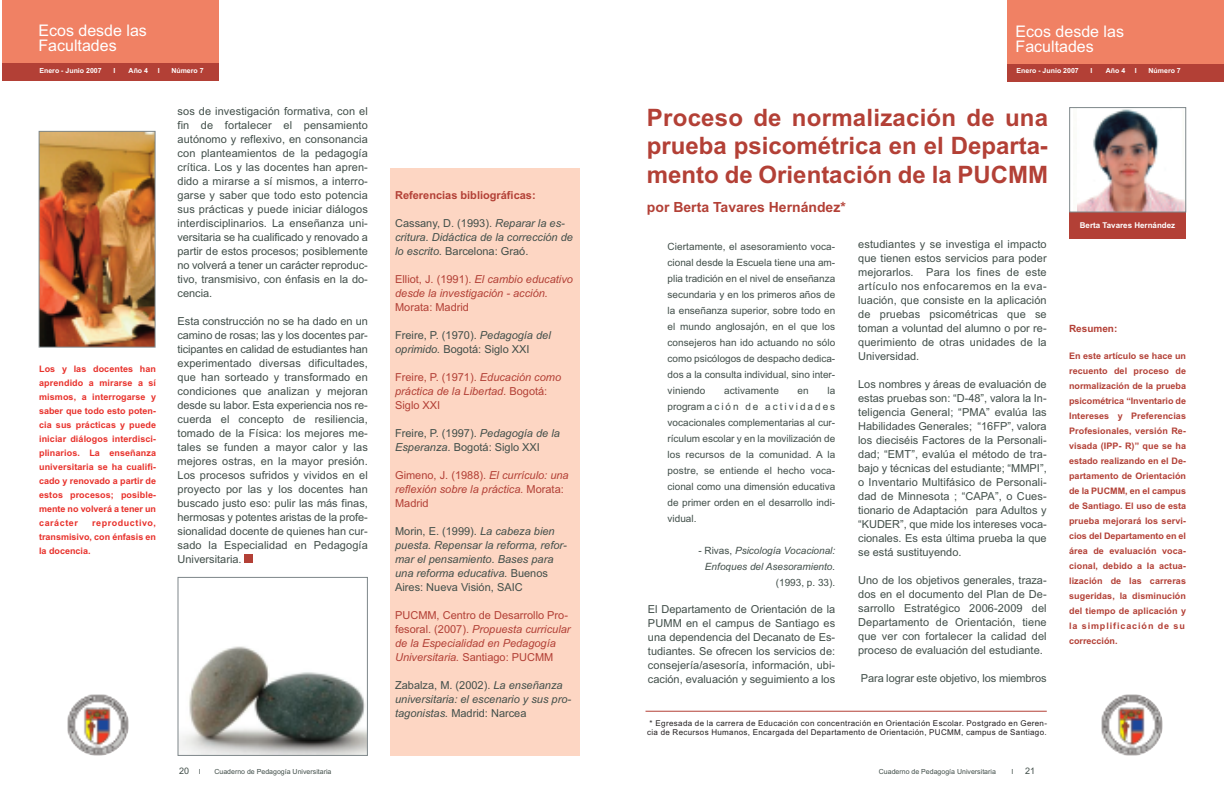
<style>
.page{position:relative;width:1224px;height:792px;background:#fff}
.page>*{position:absolute;margin:0;border:0;box-sizing:border-box;transform-origin:0 0}
.t1{font:700 24px/28.8px "Arial";color:#b34036;text-align:justify}
.t2{font:16px/14.8px "Arial";color:#fff}
.t3{font:700 14px "Arial";color:#b34036}
.t4{font:11px/14px "Arial";color:#424f4a;text-align:justify}
.t5{font:italic 11px/14px "Arial";color:#b34036}
.t6{font:italic 11px/14px "Arial";color:#424f4a}
.t7{font:700 11px "Arial";color:#b34036}
.t8{font:11px "Arial";color:#b34036}
.t9{font:10px/16px "Arial";color:#424f4a;text-align:justify}
.t10{font:italic 10px/16px "Arial";color:#424f4a;text-align:right}
.t11{font:700 10px "Arial";color:#b34036}
.t12{font:700 9px/15px "Arial";letter-spacing:.01em;color:#b34036}
.t13{font:700 9px/14px "Arial";color:#e8312b;text-align:justify}
.t14{font:9px "Arial";color:#424f4a}
.t15{font:8px/9px "Arial";letter-spacing:.045em;color:#231f20}
.t16{font:700 8px "Arial";color:#fff}
.t17{font:7px "Arial";color:#424f4a}
.t18{font:700 7px "Arial";color:#fff}
.s1{font-size:7px}
.s2{font-style:normal}
.s3{font-style:italic}
</style>
<div class="page">
<img style="left:41px;top:133px;width:113px;height:213px">
<div style="left:39px;top:131px;width:117px;height:217px;border:1px solid #7e878a"></div>
<div style="left:390px;top:168px;width:190px;height:588px;background:#fdd6c3"></div>
<img style="left:180px;top:646px;width:186px;height:108px">
<div style="left:178px;top:577px;width:190px;height:179px;border:1px solid #7e878a"></div>
<div style="left:244px;top:554px;width:9px;height:9px;background:#b34036"></div>
<img style="left:67px;top:694px;width:62px;height:62px">
<div style="left:2px;top:0;width:216px;height:64px;background:#f08164"></div>
<div style="left:2px;top:63px;width:216px;height:18px;background:#b34036"></div>
<hr style="left:646px;top:711px;width:401px;height:1px;background:#b34036">
<div style="left:1069px;top:212px;width:117px;height:27px;background:#b34036"></div>
<img style="left:1078px;top:109px;width:106px;height:102px">
<div style="left:1069px;top:107px;width:117px;height:106px;border:1px solid #7e878a"></div>
<img style="left:1101px;top:694px;width:62px;height:62px">
<div style="left:1007px;top:0;width:216px;height:65px;background:#f08164"></div>
<div style="left:1007px;top:64px;width:216px;height:18px;background:#b34036"></div>
<h2 class="t2" style="left:38px;top:24px;width:110px">Ecos desde las<br>Facultades</h2>
<p class="t18" style="left:39px;top:66px;width:64px">Enero - Junio 2007</p>
<p class="t18" style="left:113px;top:66px;width:3px">I</p>
<p class="t18" style="left:129px;top:66px;width:21px">Año 4</p>
<p class="t18" style="left:158px;top:66px;width:3px">I</p>
<p class="t18" style="left:171px;top:66px;width:34px">Número 7</p>
<p class="t13" style="left:39px;top:362px;width:119px">Los y las docentes han aprendido a mirarse a sí mismos, a interrogarse y saber que todo esto poten&shy;cia sus prácticas y puede iniciar diálogos interdisci&shy;plinarios. La enseñanza universitaria se ha cualifi&shy;cado y renovado a partir de estos procesos; posible&shy;mente no volverá a tener un carácter</p>
<p class="t13" style="left:39px;top:516px;width:119px;text-indent:53px">reproductivo, transmisivo, con énfasis en la docencia.</p>
<p class="t4" style="left:178px;top:104px;width:192px">sos de investigación formativa, con el fin de fortalecer el pensamiento autónomo y reflexivo, en consonancia con planteamientos de la pedagogía crítica. Los y las docentes han apren&shy;dido a mirarse a sí mismos, a interro&shy;garse y saber que todo esto potencia sus prácticas y puede iniciar diálogos interdisciplinarios. La enseñanza uni&shy;versitaria se ha cualificado y renovado a partir de estos procesos; posiblemente no volverá a tener un carácter reproduc&shy;tivo, transmisivo, con énfasis en la do&shy;cencia.</p>
<p class="t4" style="left:178px;top:314px;width:192px">Esta construcción no se ha dado en un camino de rosas; las y los docentes par&shy;ticipantes en calidad de estudiantes han experimentado diversas dificultades, que han sorteado y transformado en condiciones que analizan y mejoran desde su labor. Esta experiencia nos re&shy;cuerda el concepto de resiliencia, tomado de la Física: los mejores me&shy;tales se funden a mayor calor y las mejores ostras, en la mayor presión.<br>Los procesos sufridos y vividos en el proyecto por las y los docentes han buscado justo eso: pulir las más finas, hermosas y potentes aristas de la profe&shy;sionalidad docente de quienes han cur&shy;sado la Especialidad en Pedagogía Universitaria.</p>
<p class="t14" style="left:179px;top:765px;width:23px">20 <span class="s1">I</span></p>
<p class="t17" style="left:214px;top:767px;width:119px">Cuaderno de Pedagogía Universitaria</p>
<p class="t7" style="left:395px;top:189px;width:142px">Referencias bibliográficas:</p>
<p class="t6" style="left:395px;top:216px;width:179px"><span class="s2">Cassany, D. (1993).</span> Reparar la es&shy;critura. Didáctica de la corrección de lo escrito. <span class="s2">Barcelona: Graó.</span></p>
<p class="t5" style="left:395px;top:272px;width:179px"><span class="s2">Elliot, J. (1991).</span> El cambio educativo desde la investigación - acción.</p>
<p class="t8" style="left:395px;top:300px;width:75px">Morata: Madrid</p>
<p class="t4" style="left:395px;top:328px;width:157px">Freire, P. (1970). <span class="s3">Pedagogía del oprimido.</span> Bogotá: Siglo XXI</p>
<p class="t5" style="left:395px;top:370px;width:168px"><span class="s2">Freire, P. (1971).</span> Educación como práctica de la Libertad. <span class="s2">Bogotá:<br>Siglo XXI</span></p>
<p class="t4" style="left:395px;top:426px;width:166px">Freire, P. (1997). <span class="s3">Pedagogía de la<br>Esperanza.</span> Bogotá: Siglo XXI</p>
<p class="t5" style="left:395px;top:468px;width:175px"><span class="s2">Gimeno, J. (1988).</span> El currículo: una reflexión sobre la práctica. <span class="s2">Morata:<br>Madrid</span></p>
<p class="t6" style="left:395px;top:524px;width:173px"><span class="s2">Morin, E. (1999).</span> La cabeza bien puesta. Repensar la reforma, refor&shy;mar el pensamiento. Bases para una reforma educativa. <span class="s2">Buenos<br>Aires: Nueva Visión, SAIC</span></p>
<p class="t5" style="left:395px;top:608px;width:177px"><span class="s2">PUCMM, Centro de Desarrollo Pro&shy;fesoral. (2007).</span> Propuesta curricular de la Especialidad en Pedagogía Universitaria. <span class="s2">Santiago: PUCMM</span></p>
<p class="t6" style="left:395px;top:678px;width:178px"><span class="s2">Zabalza, M. (2002).</span> La enseñanza universitaria: el escenario y sus pro&shy;tagonistas. <span class="s2">Madrid: Narcea</span></p>
<h2 class="t2" style="left:1016px;top:24px;width:110px">Ecos desde las<br>Facultades</h2>
<p class="t18" style="left:1017px;top:67px;width:64px">Enero - Junio 2007</p>
<p class="t18" style="left:1091px;top:67px;width:3px">I</p>
<p class="t18" style="left:1106px;top:67px;width:21px">Año 4</p>
<p class="t18" style="left:1135px;top:67px;width:3px">I</p>
<p class="t18" style="left:1149px;top:67px;width:34px">Número 7</p>
<h1 class="t1" style="left:647px;top:103px;width:403px">Proceso de normalización de una prueba psicométrica en el Departa&shy;mento de Orientación de la PUCMM</h1>
<p class="t3" style="left:647px;top:199px;width:200px">por Berta Tavares Hernández*</p>
<p class="t4" style="left:858px;top:237px;width:190px">estudiantes y se investiga el impacto que tienen estos servicios para poder mejorarlos. Para los fines de este artículo nos enfocaremos en la eva&shy;luación, que consiste en la aplicación de pruebas psicométricas que se toman a voluntad del alumno o por re&shy;querimiento de otras unidades de la Universidad.</p>
<p class="t4" style="left:858px;top:377px;width:190px">Los nombres y áreas de evaluación de estas pruebas son: “D-48”, valora la In&shy;teligencia General; “PMA” evalúa las Habilidades Generales; “16FP”, valora los dieciséis Factores de la Personali&shy;dad; “EMT”, evalúa el método de tra&shy;bajo y técnicas del estudiante; “MMPI”, o Inventario Multifásico de Personali&shy;dad de Minnesota ; “CAPA”, o Cues&shy;tionario de Adaptación para Adultos y “KUDER”, que mide los intereses voca&shy;cionales. Es esta última prueba la que se está sustituyendo.</p>
<p class="t4" style="left:858px;top:573px;width:190px">Uno de los objetivos generales, traza&shy;dos en el documento del Plan de De&shy;sarrollo Estratégico 2006-2009 del Departamento de Orientación, tiene que ver con fortalecer la calidad del proceso de evaluación del estudiante.</p>
<p class="t4" style="left:861px;top:671px;width:187px">Para lograr este objetivo, los miembros</p>
<p class="t9" style="left:668px;top:239px;width:169px">Ciertamente, el asesoramiento voca&shy;cional desde la Escuela tiene una am&shy;plia tradición en el nivel de enseñanza secundaria y en los primeros años de la enseñanza superior, sobre todo en el mundo anglosajón, en el que los consejeros han ido actuando no sólo como psicólogos de despacho dedica&shy;dos a la consulta individual, sino inter&shy;viniendo</p>
<p class="t9" style="left:668px;top:383px;width:169px;text-indent:160px">la programación de actividades vocacionales complementarias al cur&shy;rículum escolar y en la movilización de los recursos de la comunidad. A la postre, se entiende el hecho voca&shy;cional como una dimensión educativa de primer orden en el desarrollo indi&shy;vidual.</p>
<p class="t10" style="left:698px;top:543px;width:138px"><span class="s2">- Rivas,</span> Psicología Vocacional:<br>Enfoques del Asesoramiento.</p>
<p class="t9" style="left:776px;top:575px;width:61px">(1993, p. 33).</p>
<p class="t9" style="left:724px;top:383px;width:56px">activamente</p>
<p class="t9" style="left:798px;top:383px;width:13px">en</p>
<p class="t4" style="left:648px;top:602px;width:189px">El Departamento de Orientación de la PUMM en el campus de Santiago es una dependencia del Decanato de Es&shy;tudiantes. Se ofrecen los servicios de: consejería/asesoría, información, ubi&shy;cación, evaluación y seguimiento a los</p>
<p class="t15" style="left:647px;top:719px;width:401px">* Egresada de la carrera de Educación con concentración en Orientación Escolar. Postgrado en Geren&shy;cia de Recursos Humanos, Encargada del Departamento de Orientación, PUCMM, campus de Santiago.</p>
<p class="t17" style="left:879px;top:767px;width:119px">Cuaderno de Pedagogía Universitaria</p>
<p class="t17" style="left:1012px;top:767px;width:3px">I</p>
<p class="t14" style="left:1025px;top:765px;width:12px">21</p>
<p class="t16" style="left:1080px;top:221px;width:97px">Berta Tavares Hernández</p>
<p class="t11" style="left:1069px;top:323px;width:50px">Resumen:</p>
<p class="t12" style="left:1069px;top:349px;width:119px">En este artículo se hace un recuento del proceso de normalización de la prueba psicométrica “Inventario de<br>Intereses y Preferencias<br>Profesionales, versión Re&shy;visada (IPP- R)” que se ha estado realizando en el De&shy;partamento de Orientación de la PUCMM, en el campus de Santiago. El uso de esta prueba mejorará los servi&shy;cios del Departamento en el área de evaluación voca&shy;cional, debido a la actua&shy;lización de las carreras sugeridas, la disminución del tiempo de aplicación y la simplificación de su corrección.</p>
</div>
